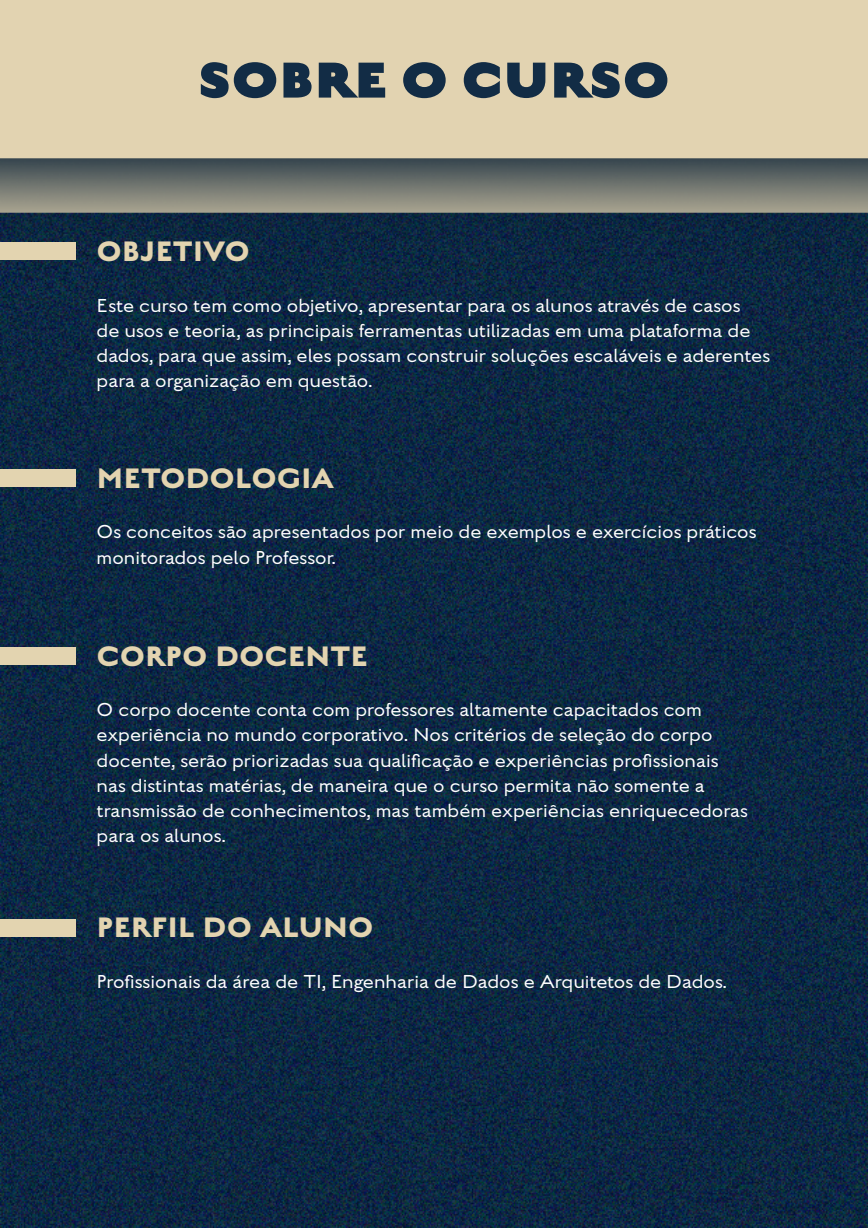
<style>
.page{position:relative;width:868px;height:1228px;background:#fff}
.page>*{position:absolute;margin:0;border:0;box-sizing:border-box;transform-origin:0 0}
.t1{font:900 56.35px "English Grotesque";color:#122c45}
.t2{font:700 31.5px "English Grotesque";color:#e3d4b0}
.t3{font:100 21px/25.2px "English Grotesque";color:#fff}
</style>
<div class="page">
<img style="left:0;top:0;width:868px;height:1228px">
<div style="left:0;top:243px;width:76px;height:17px;background:#e3d4b0"></div>
<div style="left:0;top:470px;width:76px;height:17px;background:#e3d4b0"></div>
<div style="left:0;top:647px;width:76px;height:17px;background:#e3d4b0"></div>
<div style="left:0;top:919px;width:76px;height:17px;background:#e3d4b0"></div>
<h1 class="t1" style="left:198px;top:45px;width:473px">SOBRE O CURSO</h1>
<h2 class="t2" style="left:97px;top:232px;width:155px">OBJETIVO</h2>
<p class="t3" style="left:97px;top:293px;width:675px">Este curso tem como objetivo, apresentar para os alunos através de casos<br>de usos e teoria, as principais ferramentas utilizadas em uma plataforma de dados, para que assim, eles possam construir soluções escaláveis e aderentes para a organização em questão.</p>
<h2 class="t2" style="left:97px;top:459px;width:239px">METODOLOGIA</h2>
<p class="t3" style="left:97px;top:520px;width:662px">Os conceitos são apresentados por meio de exemplos e exercícios práticos monitorados pelo Professor.</p>
<h2 class="t2" style="left:97px;top:636px;width:273px">CORPO DOCENTE</h2>
<p class="t3" style="left:97px;top:697px;width:653px">O corpo docente conta com professores altamente capacitados com experiência no mundo corporativo. Nos critérios de seleção do corpo docente, serão priorizadas sua qualificação e experiências profissionais nas distintas matérias, de maneira que o curso permita não somente a transmissão de conhecimentos, mas também experiências enriquecedoras para os alunos.</p>
<h2 class="t2" style="left:97px;top:908px;width:279px">PERFIL DO ALUNO</h2>
<p class="t3" style="left:97px;top:969px;width:632px">Profissionais da área de TI, Engenharia de Dados e Arquitetos de Dados.</p>
</div>
